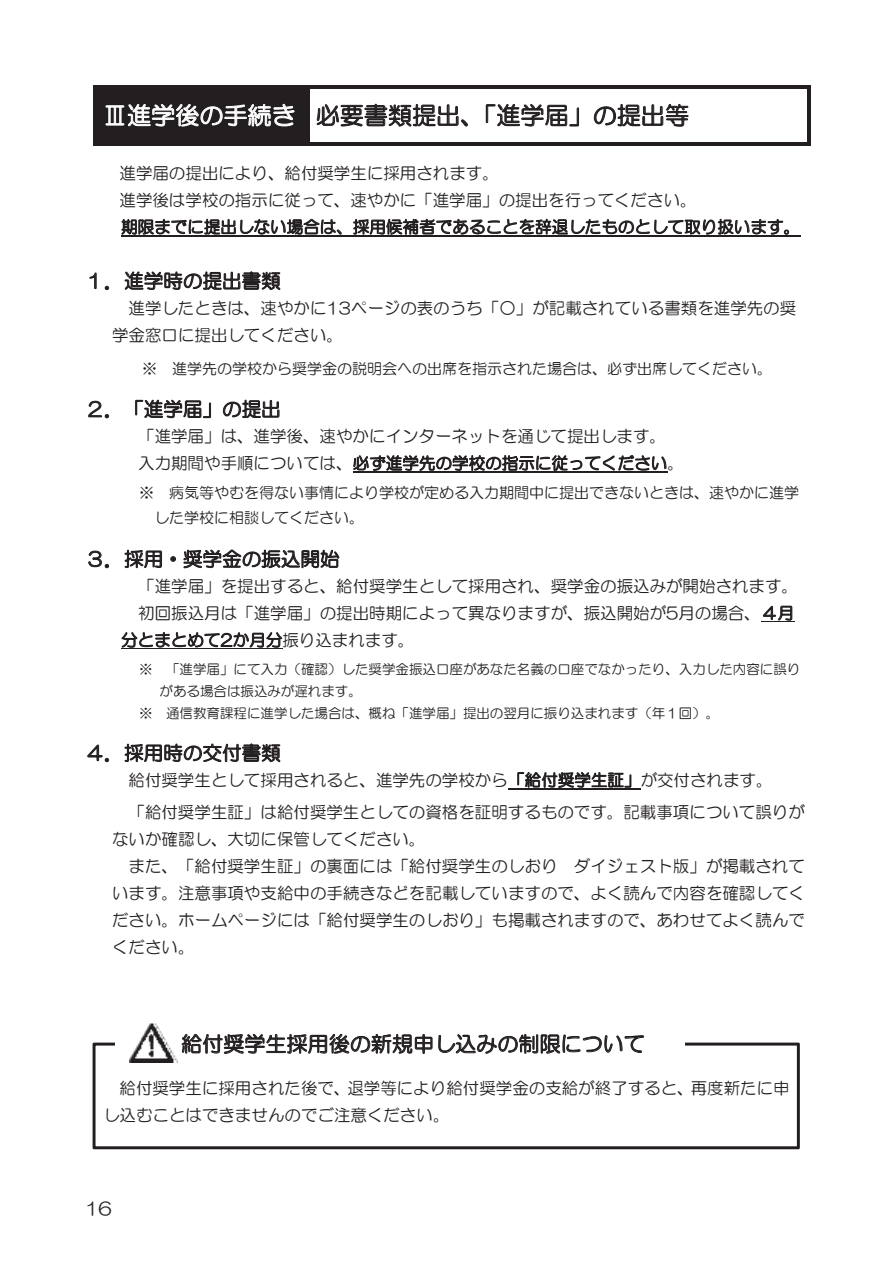
<style>
.page{position:relative;width:893px;height:1263px;background:#fff}
.page>*{position:absolute;margin:0;border:0;box-sizing:border-box;transform-origin:0 0}
.t1{font:24px "HG Maru Gothic MPRO";letter-spacing:.005em;color:#231f20}
.t2{font:21px "HG Maru Gothic MPRO";letter-spacing:.005em;color:#231f20}
.t3{font:19.5px "HG Maru Gothic MPRO";letter-spacing:.005em;color:#231f20}
.t4{font:18px "HG Maru Gothic MPRO";color:#231f20}
.t5{font:16.5px/27px "HG Maru Gothic MPRO";color:#231f20}
.t6{font:15px/24.3px "HG Maru Gothic MPRO";color:#231f20}
.t7{font:13.5px "HG Maru Gothic MPRO";color:#231f20}
.s1{color:#fff}
</style>
<div class="page">
<div style="left:97px;top:88px;width:209px;height:54px;background:#231f20"></div>
<svg style="left:106px;top:104px;width:189px;height:23px"></svg>
<svg style="left:317px;top:103px;width:151px;height:24px"></svg>
<svg style="left:486px;top:104px;width:93px;height:22px"></svg>
<svg style="left:594px;top:103px;width:94px;height:24px"></svg>
<hr style="left:93px;top:85px;width:213px;height:3px;background:#231f20">
<hr style="left:306px;top:85px;width:502px;height:3px;background:#231f20">
<hr style="left:93px;top:88px;width:4px;height:58px;background:#231f20">
<hr style="left:93px;top:142px;width:213px;height:4px;background:#231f20">
<hr style="left:306px;top:88px;width:3px;height:58px;background:#231f20">
<hr style="left:309px;top:142px;width:499px;height:4px;background:#231f20">
<hr style="left:808px;top:88px;width:3px;height:58px;background:#231f20">
<svg style="left:90px;top:273px;width:7px;height:16px"></svg>
<svg style="left:105px;top:286px;width:4px;height:4px"></svg>
<svg style="left:125px;top:271px;width:155px;height:19px"></svg>
<svg style="left:88px;top:401px;width:21px;height:17px"></svg>
<svg style="left:135px;top:400px;width:76px;height:18px"></svg>
<svg style="left:223px;top:399px;width:56px;height:19px"></svg>
<svg style="left:353px;top:455px;width:313px;height:16px"></svg>
<hr style="left:353px;top:471px;width:314px;height:2px;background:#231f20">
<svg style="left:89px;top:551px;width:20px;height:17px"></svg>
<svg style="left:125px;top:550px;width:37px;height:18px"></svg>
<svg style="left:170px;top:556px;width:6px;height:6px"></svg>
<svg style="left:184px;top:549px;width:155px;height:19px"></svg>
<svg style="left:763px;top:606px;width:29px;height:14px"></svg>
<hr style="left:761px;top:621px;width:33px;height:1px;background:#231f20">
<svg style="left:122px;top:632px;width:160px;height:16px"></svg>
<hr style="left:121px;top:648px;width:161px;height:1px;background:#231f20">
<svg style="left:87px;top:745px;width:22px;height:17px"></svg>
<svg style="left:125px;top:743px;width:155px;height:19px"></svg>
<svg style="left:93px;top:1042px;width:707px;height:107px"></svg>
<div style="left:116px;top:1011px;width:568px;height:57px;background:#fff"></div>
<svg style="left:182px;top:1034px;width:250px;height:20px"></svg>
<svg style="left:438px;top:1034px;width:206px;height:20px"></svg>
<img style="left:130px;top:1023px;width:47px;height:40px">
<svg style="left:122px;top:218px;width:219px;height:17px"></svg>
<svg style="left:353px;top:218px;width:436px;height:17px"></svg>
<hr style="left:121px;top:235px;width:679px;height:2px;background:#231f20">
<svg style="left:517px;top:772px;width:114px;height:16px"></svg>
<hr style="left:508px;top:788px;width:133px;height:2px;background:#231f20">
<p class="t1" style="left:103px;top:103px;width:588px"><span class="s1">Ⅲ進学後の手続き</span> 必要書類提出、「進学届」の提出等</p>
<p class="t5" style="left:120px;top:159px;width:682px">進学届の提出により、給付奨学生に採用されます。<br>進学後は学校の指示に従って、速やかに「進学届」の提出を行ってください。<br>期限までに提出しない場合は、採用候補者であることを辞退したものとして取り扱います。</p>
<p class="t3" style="left:85px;top:271px;width:197px">１．進学時の提出書類</p>
<p class="t5" style="left:112px;top:294px;width:686px;text-indent:16px">進学したときは、速やかに13ページの表のうち「○」が記載されている書類を進学先の奨学金窓口に提出してください。</p>
<p class="t6" style="left:142px;top:356px;width:632px">※ 進学先の学校から奨学金の説明会への出席を指示された場合は、必ず出席してください。</p>
<p class="t3" style="left:85px;top:399px;width:197px">２．「進学届」の提出</p>
<p class="t5" style="left:138px;top:422px;width:547px">「進学届」は、進学後、速やかにインターネットを通じて提出します。入力期間や手順については、必ず進学先の学校の指示に従ってください。</p>
<p class="t6" style="left:154px;top:481px;width:646px;text-indent:-15px">※ 病気等やむを得ない事情により学校が定める入力期間中に提出できないときは、速やかに進学した学校に相談してください。</p>
<p class="t3" style="left:85px;top:549px;width:256px">３．採用・奨学金の振込開始</p>
<p class="t5" style="left:138px;top:572px;width:661px">「進学届」を提出すると、給付奨学生として採用され、奨学金の振込みが開始されます。</p>
<p class="t5" style="left:138px;top:599px;width:657px">初回振込月は「進学届」の提出時期によって異なりますが、振込開始が5月の場合、４月</p>
<p class="t5" style="left:121px;top:626px;width:295px">分とまとめて2か月分振り込まれます。</p>
<p class="t7" style="left:139px;top:662px;width:663px">※ 「進学届」にて入力（確認）した奨学金振込口座があなた名義の口座でなかったり、入力した内容に誤り</p>
<p class="t7" style="left:160px;top:684px;width:204px">がある場合は振込みが遅れます。</p>
<p class="t7" style="left:139px;top:706px;width:582px">※ 通信教育課程に進学した場合は、概ね「進学届」提出の翌月に振り込まれます（年１回）。</p>
<p class="t3" style="left:85px;top:743px;width:197px">４．採用時の交付書類</p>
<p class="t5" style="left:129px;top:764px;width:678px;line-height:32.4px">給付奨学生として採用されると、進学先の学校から「給付奨学生証」が交付されます。<br>「給付奨学生証」は給付奨学生としての資格を証明するものです。記載事項について誤りが</p>
<p class="t5" style="left:112px;top:826px;width:315px">ないか確認し、大切に保管してください。</p>
<p class="t5" style="left:129px;top:853px;width:678px">また、「給付奨学生証」の裏面には「給付奨学生のしおり ダイジェスト版」が掲載されて</p>
<p class="t5" style="left:112px;top:880px;width:694px">います。注意事項や支給中の手続きなどを記載していますので、よく読んで内容を確認してく</p>
<p class="t5" style="left:112px;top:907px;width:694px">ださい。ホームページには「給付奨学生のしおり」も掲載されますので、あわせてよく読んで</p>
<p class="t5" style="left:112px;top:934px;width:84px">ください。</p>
<p class="t2" style="left:181px;top:1033px;width:465px">給付奨学生採用後の新規申し込みの制限について</p>
<p class="t5" style="left:103px;top:1074px;width:688px;text-indent:16px">給付奨学生に採用された後で、退学等により給付奨学金の支給が終了すると、再度新たに申し込むことはできませんのでご注意ください。</p>
<p class="t4" style="left:85px;top:1200px;width:28px">16</p>
</div>
